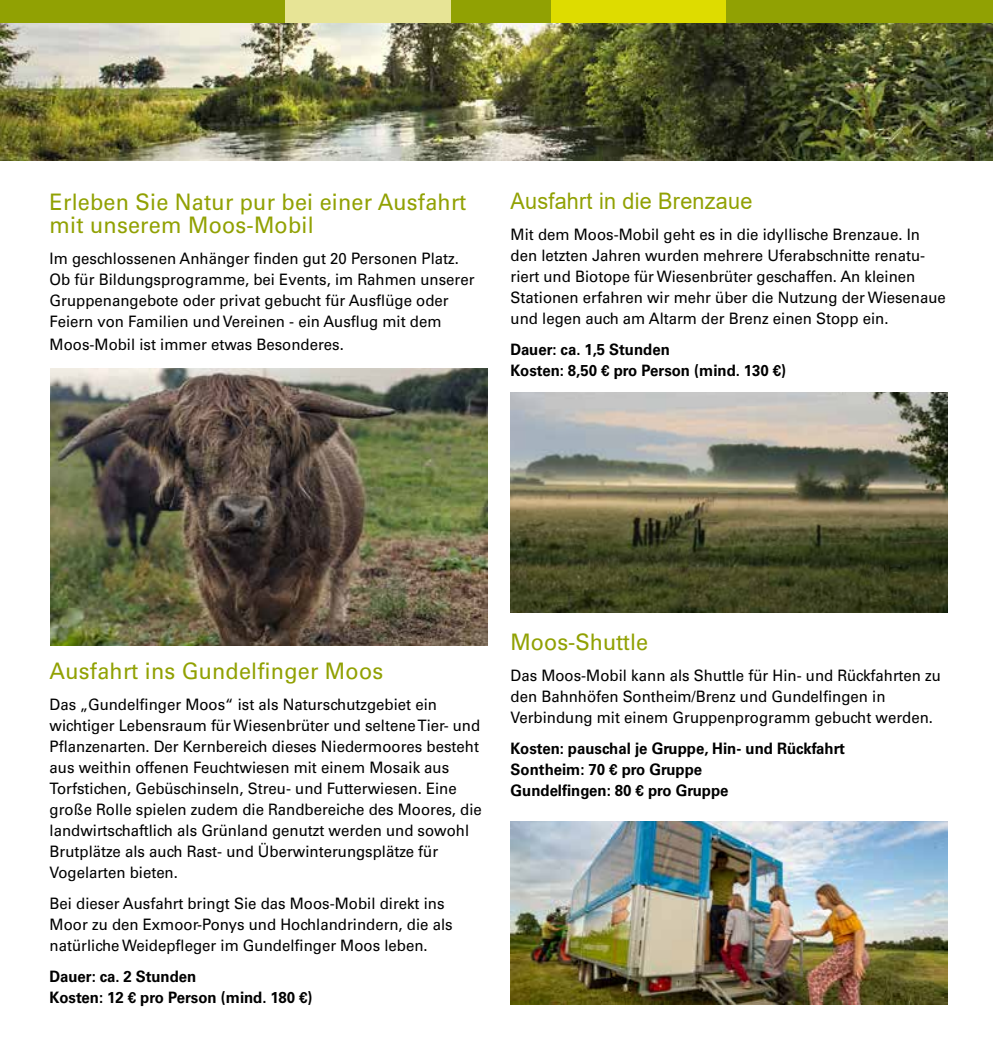
<style>
.page{position:relative;width:993px;height:1052px;background:#fff}
.page>*{position:absolute;margin:0;border:0;box-sizing:border-box;transform-origin:0 0}
.t1{font:22.75px/22.8px "Univers LT Std";letter-spacing:.01em;color:#91a103;scale:.95 1}
.t2{font:22.75px "Arial";letter-spacing:.01em;color:#91a103;scale:.95 1}
.t3{font:15.75px/21px "Univers LT Std";color:#000;scale:.95 1}
.t4{font:700 15.75px/21px "Univers LT Std";color:#000;scale:.95 1}
</style>
<div class="page">
<img style="left:0;top:22px;width:992px;height:139px">
<div style="left:0;top:0;width:290px;height:22px;background:#91a103"></div>
<div style="left:285px;top:0;width:165px;height:22px;background:#e7e496"></div>
<div style="left:520px;top:0;width:213px;height:22px;background:#dedc00"></div>
<div style="left:726px;top:0;width:266px;height:22px;background:#91a103"></div>
<div style="left:450px;top:0;width:100px;height:22px;background:#91a103"></div>
<img style="left:50px;top:368px;width:437px;height:277px">
<img style="left:510px;top:392px;width:437px;height:221px">
<img style="left:510px;top:821px;width:437px;height:184px">
<h1 class="t1" style="left:50px;top:191px;width:440px">Erleben Sie Natur pur bei einer Ausfahrt mit unserem Moos-Mobil</h1>
<p class="t3" style="left:50px;top:248px;width:448px">Im geschlossenen Anhänger finden gut 20 Personen Platz.<br>Ob für Bildungsprogramme, bei Events, im Rahmen unserer Gruppenangebote oder privat gebucht für Ausflüge oder Feiern von Familien und Vereinen - ein Ausflug mit dem</p>
<p class="t3" style="left:50px;top:334px;width:311px">Moos-Mobil ist immer etwas Besonderes.</p>
<h1 class="t2" style="left:510px;top:185px;width:256px">Ausfahrt in die Brenzaue</h1>
<p class="t3" style="left:510px;top:224px;width:459px">Mit dem Moos-Mobil geht es in die idyllische Brenzaue. In den letzten Jahren wurden mehrere Uferabschnitte renatu&shy;riert und Biotope für Wiesenbrüter geschaffen. An kleinen Stationen erfahren wir mehr über die Nutzung der Wiesenaue und legen auch am Altarm der Brenz einen Stopp ein.</p>
<p class="t4" style="left:510px;top:339px;width:291px">Dauer: ca. 1,5 Stunden<br>Kosten: 8,50 € pro Person (mind. 130 €)</p>
<h1 class="t1" style="left:50px;top:660px;width:352px">Ausfahrt ins Gundelfinger Moos</h1>
<p class="t3" style="left:50px;top:694px;width:456px">Das „Gundelfinger Moos“ ist als Naturschutzgebiet ein wichtiger Lebensraum für Wiesenbrüter und seltene Tier- und Pflanzenarten. Der Kernbereich dieses Niedermoores besteht aus weithin offenen Feuchtwiesen mit einem Mosaik aus Torfstichen, Gebüschinseln, Streu- und Futterwiesen. Eine große Rolle spielen zudem die Randbereiche des Moores, die landwirtschaftlich als Grünland genutzt werden und sowohl Brutplätze als auch Rast- und Überwinterungsplätze für Vogelarten bieten.</p>
<p class="t3" style="left:50px;top:893px;width:425px">Bei dieser Ausfahrt bringt Sie das Moos-Mobil direkt ins<br>Moor zu den Exmoor-Ponys und Hochlandrindern, die als natürliche Weidepfleger im Gundelfinger Moos leben.</p>
<p class="t4" style="left:50px;top:966px;width:278px">Dauer: ca. 2 Stunden<br>Kosten: 12 € pro Person (mind. 180 €)</p>
<h1 class="t1" style="left:510px;top:630px;width:146px">Moos-Shuttle</h1>
<p class="t3" style="left:510px;top:664px;width:454px">Das Moos-Mobil kann als Shuttle für Hin- und Rückfahrten zu den Bahnhöfen Sontheim/Brenz und Gundelfingen in<br>Verbindung mit einem Gruppenprogramm gebucht werden.</p>
<p class="t4" style="left:510px;top:737px;width:353px">Kosten: pauschal je Gruppe, Hin- und Rückfahrt<br>Sontheim: 70 € pro Gruppe<br>Gundelfingen: 80 € pro Gruppe</p>
</div>
